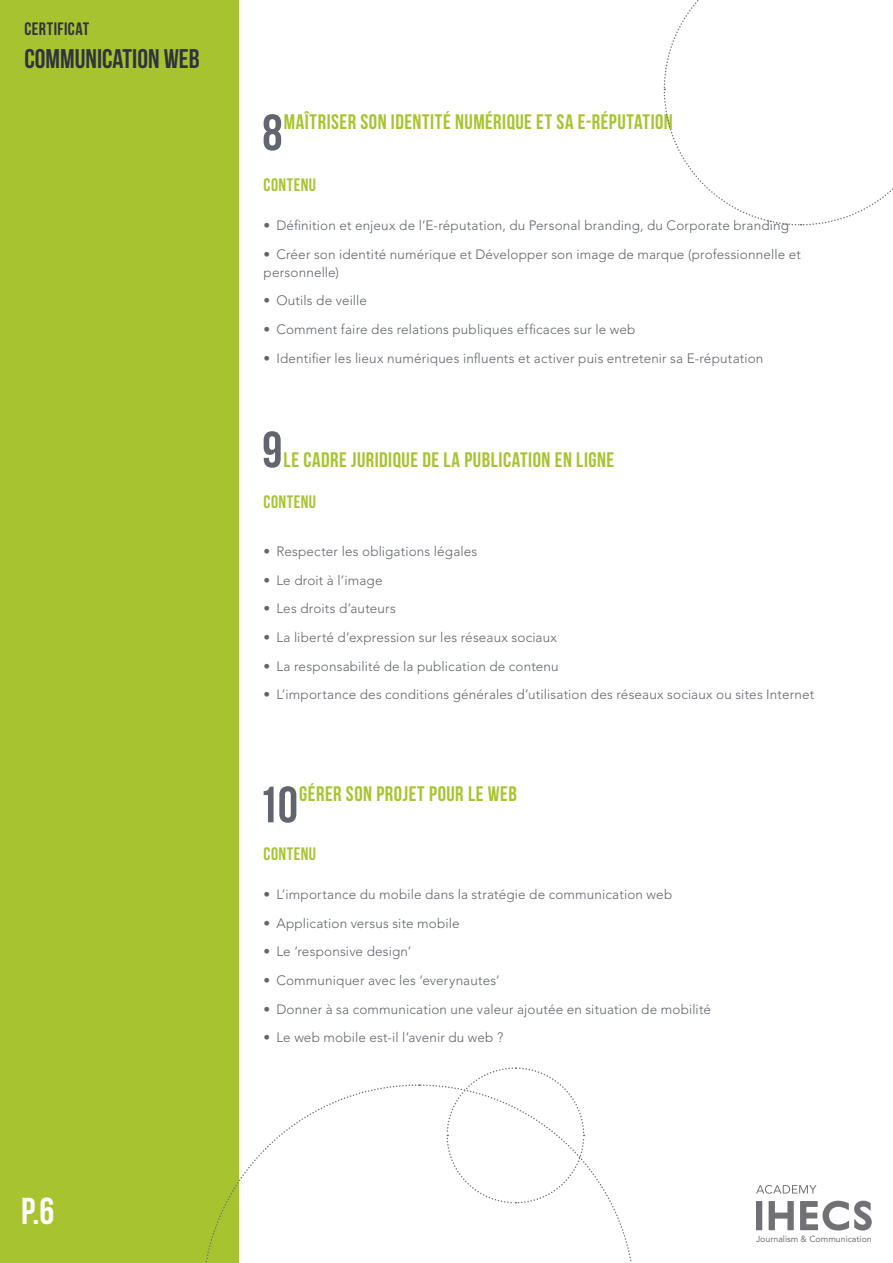
<style>
.page{position:relative;width:893px;height:1263px;background:#fff}
.page>*{position:absolute;margin:0;border:0;box-sizing:border-box;transform-origin:0 0}
.Titre_et_lettrine{font:51px "Bebas Neue";color:#61656d}
.Titre_et_2_lettrines{font:51px "Bebas Neue";color:#61656d}
.t1{font:37.5px "Bebas Neue";color:#fff}
.Titre_C{font:27px "Bebas Neue";color:#30343e}
.Titre_et_lettrine-2{font:21px "Bebas Neue";letter-spacing:.02em;color:#a7c430}
.Titre_et_2_lettrines-2{font:21px "Bebas Neue";letter-spacing:.025em;color:#a7c430}
.Titre_et_lettrine-3{font:18px "Bebas Neue";letter-spacing:.025em;color:#a7c430}
.Titre_C-2{font:18px "Bebas Neue";letter-spacing:.025em;color:#30343e}
.Titre_et_2_lettrines-3{font:18px "Bebas Neue";letter-spacing:.025em;color:#a7c430}
.t2{font:300 13.5px/18px "Avenir LT Std";letter-spacing:.01em;color:#61656d}
.t3{font:8.85px "Avenir LT Std";color:#717074}
</style>
<div class="page">
<div style="left:0;top:0;width:238px;height:1263px;background:#a7c430"></div>
<div style="left:756px;top:1201px;width:6px;height:29px;background:#717074"></div>
<svg style="left:769px;top:1201px;width:25px;height:29px"></svg>
<svg style="left:800px;top:1201px;width:72px;height:29px"></svg>
<svg style="left:756px;top:1185px;width:60px;height:9px"></svg>
<svg style="left:205px;top:1066px;width:427px;height:197px"></svg>
<svg style="left:663px;top:0;width:230px;height:226px"></svg>
<p class="Titre_C-2" style="left:24px;top:19px;width:66px">CERTIFICAT</p>
<p class="Titre_C" style="left:24px;top:44px;width:177px">COMMUNICATION WEB</p>
<h2 class="t1" style="left:21px;top:1190px;width:34px">P.6</h2>
<p class="Titre_et_lettrine" style="left:262px;top:105px;width:22px">8</p>
<p class="Titre_et_lettrine-2" style="left:284px;top:110px;width:391px">MAÎTRISER SON IDENTITÉ NUMÉRIQUE ET SA E-RÉPUTATION</p>
<p class="Titre_et_lettrine-3" style="left:264px;top:175px;width:54px">CONTENU</p>
<p class="t2" style="left:264px;top:216px;width:527px">• Définition et enjeux de l’E-réputation, du Personal branding, du Corporate branding</p>
<p class="t2" style="left:264px;top:245px;width:539px">• Créer son identité numérique et Développer son image de marque (professionnelle et personnelle)</p>
<p class="t2" style="left:264px;top:292px;width:105px">• Outils de veille</p>
<p class="t2" style="left:264px;top:320px;width:373px">• Comment faire des relations publiques efficaces sur le web</p>
<p class="t2" style="left:264px;top:349px;width:501px">• Identifier les lieux numériques influents et activer puis entretenir sa E-réputation</p>
<p class="Titre_et_lettrine" style="left:262px;top:422px;width:22px">9</p>
<p class="Titre_et_lettrine-2" style="left:284px;top:448px;width:332px">LE CADRE JURIDIQUE DE LA PUBLICATION EN LIGNE</p>
<p class="Titre_et_lettrine-3" style="left:264px;top:492px;width:54px">CONTENU</p>
<p class="t2" style="left:264px;top:542px;width:215px">• Respecter les obligations légales</p>
<p class="t2" style="left:264px;top:571px;width:120px">• Le droit à l’image</p>
<p class="t2" style="left:264px;top:600px;width:134px">• Les droits d’auteurs</p>
<p class="t2" style="left:264px;top:628px;width:295px">• La liberté d’expression sur les réseaux sociaux</p>
<p class="t2" style="left:264px;top:657px;width:297px">• La responsabilité de la publication de contenu</p>
<p class="t2" style="left:264px;top:686px;width:552px">• L’importance des conditions générales d’utilisation des réseaux sociaux ou sites Internet</p>
<p class="Titre_et_2_lettrines" style="left:258px;top:777px;width:41px">10</p>
<p class="Titre_et_2_lettrines-2" style="left:299px;top:782px;width:219px">GÉRER SON PROJET POUR LE WEB</p>
<p class="Titre_et_2_lettrines-3" style="left:264px;top:844px;width:54px">CONTENU</p>
<p class="t2" style="left:264px;top:885px;width:410px">• L’importance du mobile dans la stratégie de communication web</p>
<p class="t2" style="left:264px;top:914px;width:197px">• Application versus site mobile</p>
<p class="t2" style="left:264px;top:943px;width:149px">• Le ‘responsive design’</p>
<p class="t2" style="left:264px;top:971px;width:237px">• Communiquer avec les ‘everynautes’</p>
<p class="t2" style="left:264px;top:1000px;width:449px">• Donner à sa communication une valeur ajoutée en situation de mobilité</p>
<p class="t2" style="left:264px;top:1029px;width:241px">• Le web mobile est-il l’avenir du web ?</p>
<p class="t3" style="left:756px;top:1233px;width:117px">Journalism &amp; Communication</p>
</div>
